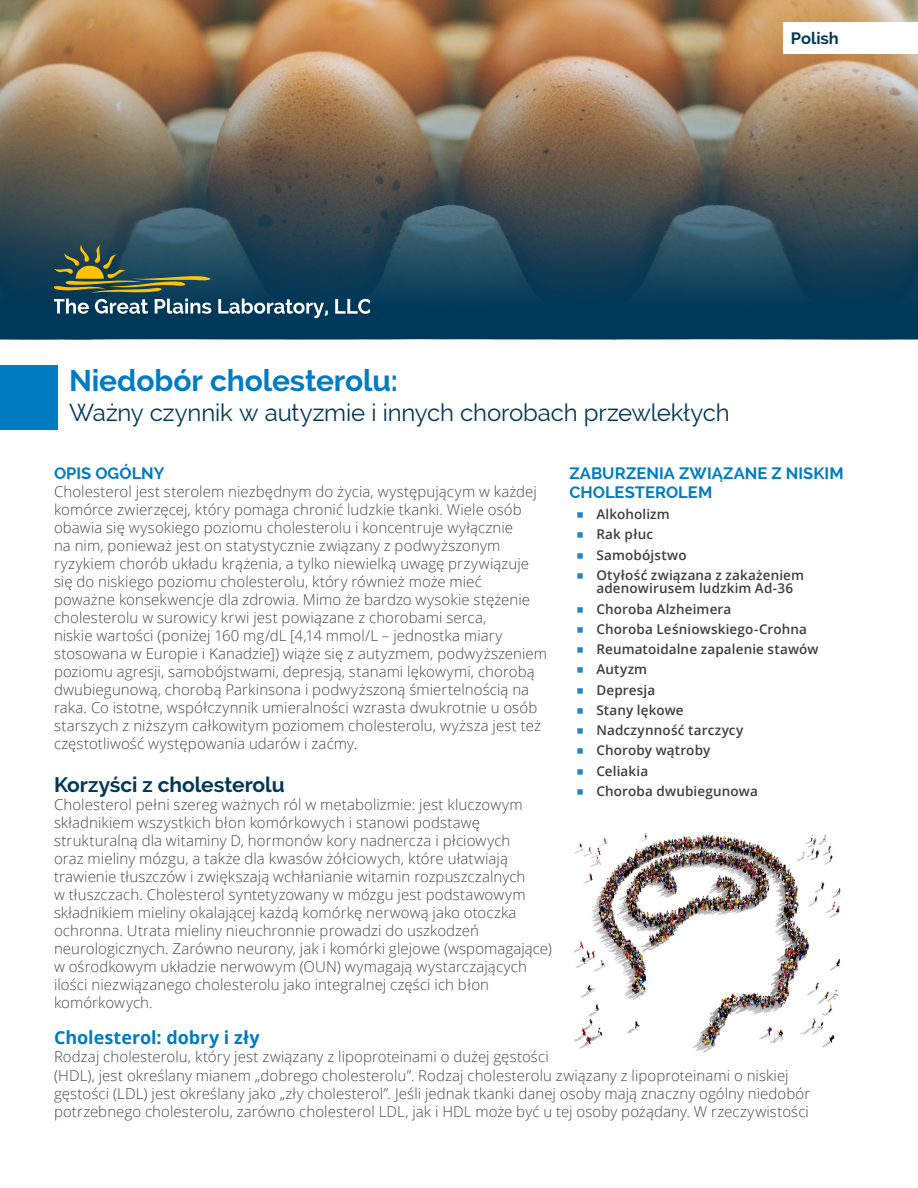
<style>
.page{position:relative;width:918px;height:1188px;background:#fff}
.page>*{position:absolute;margin:0;border:0;box-sizing:border-box;transform-origin:0 0}
.Body_Text{font:700 30px "Raleway";letter-spacing:-.005em;color:#007cc2}
.Body_Text-2{font:24px "Raleway";letter-spacing:-.01em;color:#003859}
.t1{font:700 21px "Raleway";letter-spacing:-.005em;color:#003859}
.t2{font:700 18px "Open Sans";color:#007cc2}
.Body_Text_9_5p{font:700 16.5px/18.8px "Raleway";letter-spacing:.005em;color:#007cc2}
.Body_Text-3{font:700 16.5px "Raleway";color:#003859}
.t3{font:300 15px/18px "Open Sans";letter-spacing:.005em;color:#464748}
.t4{font:600 13.5px/13.5px "Open Sans";letter-spacing:.01em;color:#3e3e3f}
.s1{font-family:"Orator Std";font-weight:400;color:#2585c6}
</style>
<div class="page">
<img style="left:0;top:0;width:918px;height:29px">
<img style="left:0;top:29px;width:918px;height:310px">
<div style="left:0;top:365px;width:57px;height:65px;background:#007cc2"></div>
<svg style="left:54px;top:244px;width:274px;height:74px;background:#33575f"></svg>
<svg style="left:335px;top:299px;width:35px;height:15px"></svg>
<img style="left:573px;top:833px;width:268px;height:220px">
<div style="left:783px;top:23px;width:135px;height:31px;background:#fff"></div>
<p class="Body_Text-3" style="left:791px;top:29px;width:49px">Polish</p>
<p class="Body_Text" style="left:69px;top:364px;width:331px">Niedobór cholesterolu:</p>
<p class="Body_Text-2" style="left:69px;top:399px;width:662px">Ważny czynnik w autyzmie i innych chorobach przewlekłych</p>
<p class="Body_Text_9_5p" style="left:54px;top:464px;width:112px">OPIS OGÓLNY</p>
<p class="t3" style="left:54px;top:482px;width:495px">Cholesterol jest sterolem niezbędnym do życia, występującym w każdej komórce zwierzęcej, który pomaga chronić ludzkie tkanki. Wiele osób obawia się wysokiego poziomu cholesterolu i koncentruje wyłącznie<br>na nim, ponieważ jest on statystycznie związany z podwyższonym ryzykiem chorób układu krążenia, a tylko niewielką uwagę przywiązuje się do niskiego poziomu cholesterolu, który również może mieć<br>poważne konsekwencje dla zdrowia. Mimo że bardzo wysokie stężenie cholesterolu w surowicy krwi jest powiązane z chorobami serca,<br>niskie wartości (poniżej 160 mg/dL [4,14 mmol/L – jednostka miary stosowana w Europie i Kanadzie]) wiąże się z autyzmem, podwyższeniem poziomu agresji, samobójstwami, depresją, stanami lękowymi, chorobą dwubiegunową, chorobą Parkinsona i podwyższoną śmiertelnością na raka. Co istotne, współczynnik umieralności wzrasta dwukrotnie u osób starszych z niższym całkowitym poziomem cholesterolu, wyższa jest też częstotliwość występowania udarów i zaćmy.</p>
<p class="t1" style="left:54px;top:773px;width:232px">Korzyści z cholesterolu</p>
<p class="t3" style="left:54px;top:795px;width:499px">Cholesterol pełni szereg ważnych ról w metabolizmie: jest kluczowym składnikiem wszystkich błon komórkowych i stanowi podstawę strukturalną dla witaminy D, hormonów kory nadnercza i płciowych<br>oraz mieliny mózgu, a także dla kwasów żółciowych, które ułatwiają trawienie tłuszczów i zwiększają wchłanianie witamin rozpuszczalnych<br>w tłuszczach. Cholesterol syntetyzowany w mózgu jest podstawowym składnikiem mieliny okalającej każdą komórkę nerwową jako otoczka ochronna. Utrata mieliny nieuchronnie prowadzi do uszkodzeń neurologicznych. Zarówno neurony, jak i komórki glejowe (wspomagające) w ośrodkowym układzie nerwowym (OUN) wymagają wystarczających ilości niezwiązanego cholesterolu jako integralnej części ich błon komórkowych.</p>
<p class="t2" style="left:54px;top:1025px;width:207px">Cholesterol: dobry i zły</p>
<p class="t3" style="left:54px;top:1047px;width:496px">Rodzaj cholesterolu, który jest związany z lipoproteinami o dużej gęstości</p>
<p class="Body_Text_9_5p" style="left:569px;top:464px;width:276px">ZABURZENIA ZWIĄZANE Z NISKIM<br>CHOLESTEROLEM</p>
<p class="t4" style="left:576px;top:507px;width:95px"><span class="s1">■</span> Alkoholizm</p>
<p class="t4" style="left:576px;top:528px;width:79px"><span class="s1">■</span> Rak płuc</p>
<p class="t4" style="left:576px;top:548px;width:112px"><span class="s1">■</span> Samobójstwo</p>
<p class="t4" style="left:596px;top:568px;width:209px;text-indent:-20px"><span class="s1">■</span> Otyłość związana z zakażeniem adenowirusem ludzkim Ad-36</p>
<p class="t4" style="left:576px;top:602px;width:157px"><span class="s1">■</span> Choroba Alzheimera</p>
<p class="t4" style="left:576px;top:622px;width:232px"><span class="s1">■</span> Choroba Leśniowskiego-Crohna</p>
<p class="t4" style="left:576px;top:642px;width:244px"><span class="s1">■</span> Reumatoidalne zapalenie stawów</p>
<p class="t4" style="left:576px;top:663px;width:73px"><span class="s1">■</span> Autyzm</p>
<p class="t4" style="left:576px;top:683px;width:81px"><span class="s1">■</span> Depresja</p>
<p class="t4" style="left:576px;top:703px;width:109px"><span class="s1">■</span> Stany lękowe</p>
<p class="t4" style="left:576px;top:723px;width:169px"><span class="s1">■</span> Nadczynność tarczycy</p>
<p class="t4" style="left:576px;top:744px;width:136px"><span class="s1">■</span> Choroby wątroby</p>
<p class="t4" style="left:576px;top:764px;width:74px"><span class="s1">■</span> Celiakia</p>
<p class="t4" style="left:576px;top:784px;width:183px"><span class="s1">■</span> Choroba dwubiegunowa</p>
<p class="t3" style="left:54px;top:1066px;width:758px">(HDL), jest określany mianem „dobrego cholesterolu”. Rodzaj cholesterolu związany z lipoproteinami o niskiej gęstości (LDL) jest określany jako „zły cholesterol”. Jeśli jednak tkanki danej osoby mają znaczny ogólny niedobór potrzebnego cholesterolu, zarówno cholesterol LDL, jak i HDL może być u tej osoby pożądany. W rzeczywistości</p>
</div>
